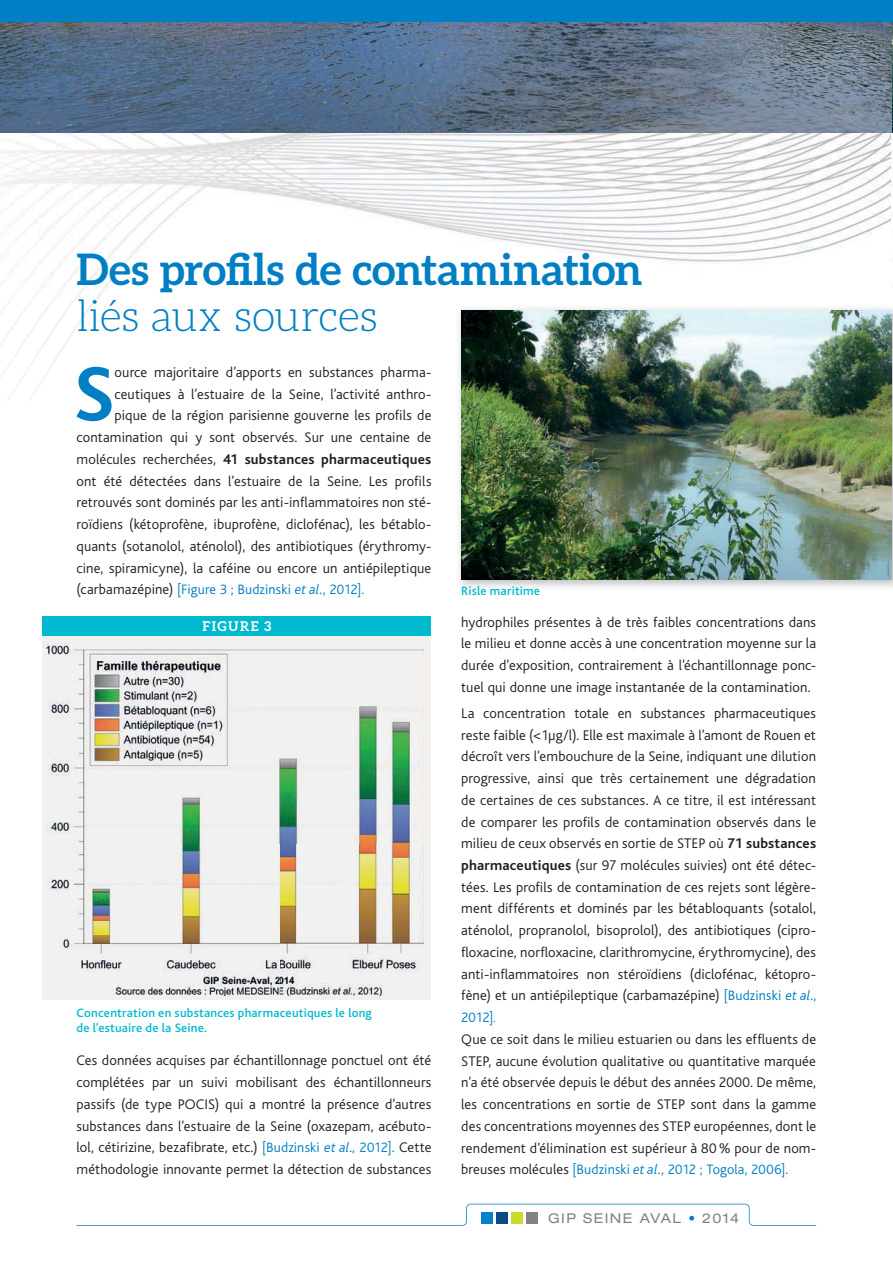
<style>
.page{position:relative;width:893px;height:1263px;background:#fff}
.page>*{position:absolute;margin:0;border:0;box-sizing:border-box;transform-origin:0 0}
.t1{font:700 80.55px "Bliss";color:#007fc4}
.t2{font:700 43.5px/46.5px "Aleo";letter-spacing:-.005em;color:#007fc4}
.t3{font:300 14.55px/21.8px "Bliss";letter-spacing:.01em;color:#231f20;text-align:justify}
.t4{font:300 14.25px "Bliss";letter-spacing:.005em;color:#007fc4}
.t5{font:expanded 13.5px "Helvetica Neue";letter-spacing:.105em;color:#808285}
.t6{font:700 13.5px "Aleo";letter-spacing:.105em;color:#fff}
.t7{font:500 12.75px/14.2px "Bliss";letter-spacing:.02em;color:#00b9ce}
.t8{font:300 9px "Bliss";letter-spacing:.03em;color:#808285}
.s1{font-weight:300}
.s2{font-weight:700}
.s3{font-size:14.55px;color:#231f20}
.s4{font-style:italic}
.s5{font-size:14.25px;color:#007fc4}
.s6{font-style:italic;font-size:14.25px;color:#007fc4}
.s7{font-size:12.75px}
</style>
<div class="page">
<div style="left:43px;top:634px;width:388px;height:366px;background:#f1f0ef"></div>
<img style="left:0;top:132px;width:734px;height:169px">
<img style="left:734px;top:132px;width:157px;height:130px">
<img style="left:0;top:22px;width:892px;height:110px">
<img style="left:892px;top:0;width:1px;height:132px">
<div style="left:0;top:0;width:893px;height:22px;background:#007fc4"></div>
<img style="left:42px;top:644px;width:382px;height:352px">
<img style="left:459px;top:401px;width:434px;height:187px">
<img style="left:456px;top:305px;width:437px;height:96px">
<img style="left:461px;top:311px;width:430px;height:268px">
<div style="left:43px;top:617px;width:388px;height:19px;background:#00b9ce"></div>
<svg style="left:77px;top:1204px;width:739px;height:22px"></svg>
<p class="t2" style="left:77px;top:249px;width:568px">Des profils de contamination <span class="s1">liés aux sources</span></p>
<p class="t3" style="left:77px;top:362px;width:356px;text-align:right">ource majoritaire d’apports en substances pharma&shy;ceutiques à l’estuaire de la Seine, l’activité anthro-<br>pique de la région parisienne gouverne les profils de contamination qui y sont observés. Sur une centaine de molécules recherchées, <span class="s2">41 substances pharmaceutiques </span>ont été détectées dans l’estuaire de la Seine. Les profils retrouvés sont dominés par les anti-inflammatoires non sté&shy;roïdiens (kétoprofène, ibuprofène, diclofénac), les bétablo&shy;quants (sotanolol, aténolol), des antibiotiques (érythromy&shy;cine, spiramicyne), la caféine ou encore un antiépileptique</p>
<p class="t4" style="left:77px;top:584px;width:289px"><span class="s3">(carbamazépine)</span> [Figure 3 ; Budzinski <span class="s4">et al.</span>, 2012].</p>
<p class="t1" style="left:74px;top:364px;width:42px">S</p>
<p class="t7" style="left:461px;top:585px;width:80px">Risle maritime</p>
<p class="t8" style="left:822px;top:578px;width:56px;rotate:-90deg">© S. Moussard</p>
<p class="t6" style="left:202px;top:621px;width:71px">FIGURE 3</p>
<p class="t7" style="left:77px;top:1007px;width:297px">Concentration en substances pharmaceutiques le long de l’estuaire de la Seine.</p>
<p class="t3" style="left:77px;top:1051px;width:356px">Ces données acquises par échantillonnage ponctuel ont été complétées par un suivi mobilisant des échantillonneurs passifs (de type POCIS) qui a montré la présence d’autres substances dans l’estuaire de la Seine (oxazepam, acébuto&shy;lol, cétirizine, bezafibrate, etc.) <span class="s5">[Budzinski</span> <span class="s6">et al</span><span class="s5">., 2012].</span> Cette méthodologie innovante permet la détection de substances</p>
<p class="t3" style="left:461px;top:612px;width:356px">hydrophiles présentes à de très faibles concentrations dans le milieu et donne accès à une concentration moyenne sur la durée d’exposition, contrairement à l’échantillonnage ponc&shy;tuel qui donne une image instantanée de la contamination.</p>
<p class="t3" style="left:461px;top:703px;width:356px">La concentration totale en substances pharmaceutiques reste faible (&lt;1μg/l). Elle est ma ximale à l’amont de Rouen et décroît vers l’embouchure de la Seine, indiquant une dilution progressive, ainsi que très certainement une dégradation de certaines de ces substances. A ce titre, il est intéressant de comparer les profils de contamination observés dans le milieu de ceux observés en sortie de STEP où <span class="s2">71 substances pharmaceutiques</span> (sur 97 molécules suivies) ont été détec&shy;tées. Les profils de contamination de ces rejets sont légère&shy;ment différents et dominés par les bétabloquants (sotalol, aténolol, propranolol, bisoprolol), des antibiotiques (cipro&shy;floxacine, norfloxacine, clarithromycine, érythromycine), des anti-inflammatoires non stéroïdiens (diclofénac, kétopro&shy;fène) et un antiépileptique (carbamazépine) <span class="s5">[Budzinski</span> <span class="s6">et al</span><span class="s5">.,</span></p>
<p class="t4" style="left:461px;top:1011px;width:36px">2012]<span class="s7">.</span></p>
<p class="t3" style="left:461px;top:1029px;width:356px">Que ce soit dans le milieu estuarien ou dans les effluents de STEP, aucune évolution qualitative ou quantitative marquée n’a été observée depuis le début des années 2000. De même, les concentrations en sortie de STEP sont dans la gamme des concentrations moyennes des STEP européennes, dont le rendement d’élimination est supérieur à 80 % pour de nom-</p>
<p class="t4" style="left:461px;top:1164px;width:329px"><span class="s3">breuses molécules</span> [Budzinski <span class="s4">et al.</span>, 2012 ; Togola, 2006].</p>
<p class="t5" style="left:548px;top:1213px;width:135px">GIP SEINE AVAL</p>
<p class="t5" style="left:702px;top:1213px;width:38px">2014</p>
</div>
